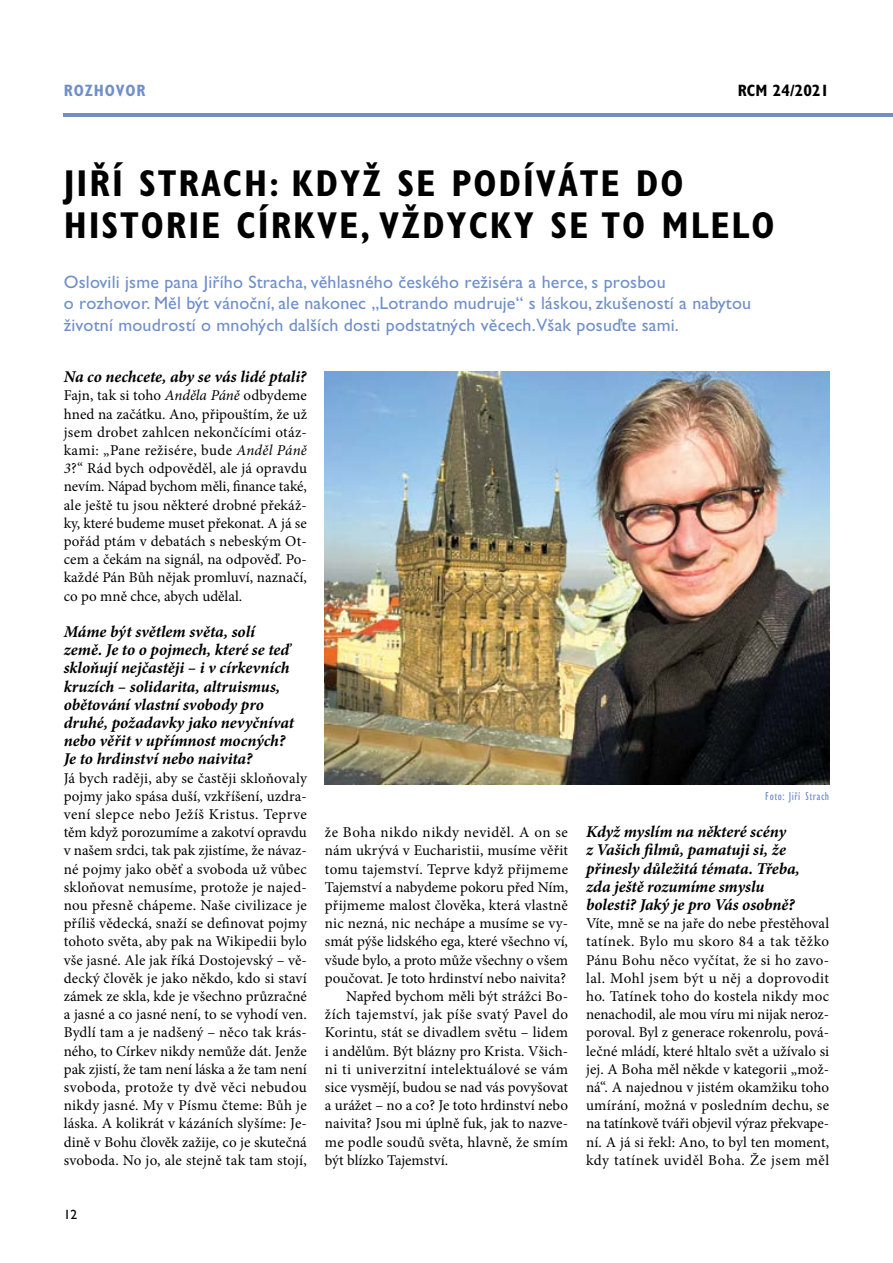
<style>
.page{position:relative;width:893px;height:1263px;background:#fff}
.page>*{position:absolute;margin:0;border:0;box-sizing:border-box;transform-origin:0 0}
.t1{font:700 condensed 37.5px "Gill Sans Std";letter-spacing:.05em;color:#000}
.t2{font:18px/21.6px "Gill Sans Std";letter-spacing:.01em;color:#708fc9}
.t3{font:italic 700 16.5px/18.1px "Minion Pro";letter-spacing:-.005em;color:#000}
.t4{font:700 condensed 16.5px "Gill Sans Std";color:#000}
.t5{font:700 condensed 16.5px "Gill Sans Std";color:#708fc9}
.t6{font:15px/18.1px "Minion Pro";letter-spacing:.005em;color:#000;text-align:justify}
.t7{font:15px "Minion Pro";letter-spacing:.035em;color:#000}
.t8{font:15px "Minion Pro";letter-spacing:.03em;color:#000}
.t9{font:13.5px "Gill Sans Std";color:#000}
.t10{font:condensed 12px "Gill Sans Std";letter-spacing:.05em;color:#708fc9}
.s1{font-style:italic}
</style>
<div class="page">
<img style="left:325px;top:371px;width:504px;height:413px">
<hr style="left:64px;top:113px;width:829px;height:4px;background:#708fc9">
<p class="t5" style="left:64px;top:81px;width:22px">ROZHOVOR</p>
<p class="t4" style="left:738px;top:81px;width:93px">RCM 24/2021</p>
<h1 class="t1" style="left:64px;top:161px;width:117px">JIŘÍ STRACH</h1>
<h1 class="t1" style="left:269px;top:161px;width:412px">: KDYŽ SE PO DÍVÁTE DO</h1>
<h1 class="t1" style="left:64px;top:203px;width:20px">HISTORI</h1>
<h1 class="t1" style="left:201px;top:203px;width:92px">E CÍRKV</h1>
<h1 class="t1" style="left:339px;top:203px;width:433px">E, VŽDYCKY SE TO MLELO</h1>
<p class="t2" style="left:64px;top:271px;width:689px">Oslovili jsme pana Jiřího Stracha, věhlasného českého režiséra a herce, s prosbou<br>o rozhovor. Měl být vánoční, ale nakonec „Lotrando mudruje“ s láskou, zkušeností a nabytou životní moudrostí o mnohých dalších dosti podstatných věcech.Však posuďte sami.</p>
<p class="t3" style="left:64px;top:368px;width:244px">Na co nechcete, aby se vás lidé ptali?</p>
<p class="t6" style="left:64px;top:387px;width:245px">Fajn, tak si toho <span class="s1">Anděla Páně</span> odbydeme hned na začátku. Ano, připouštím, že už jsem drobet zahlcen nekončícími otáz&shy;kami: „Pane režisére, bude <span class="s1">Anděl Páně 3</span>?“ Rád bych odpověděl, ale já opravdu nevím. Nápad bychom měli, finance také, ale ještě tu jsou některé drobné překáž&shy;ky, které budeme muset překonat. A já se pořád ptám v debatách s nebeským Ot&shy;cem a čekám na signál, na odpověď. Po&shy;každé Pán Bůh nějak promluví, naznačí, co po mně chce, abych udělal.</p>
<p class="t3" style="left:64px;top:622px;width:232px">Máme být světlem světa, solí země. Je to o pojmech, které se teď skloňují nejčastěji – i v církevních kruzích – solidarita, altruismus, obětování vlastní svobody pro druhé, požadavky jako nevyčnívat nebo věřit v upřímnost mocných?<br>Je to hrdinství nebo naivita?</p>
<p class="t6" style="left:64px;top:769px;width:245px">Já bych raději, aby se častěji skloňovaly pojmy jako spása duší, vzkříšení, uzdra&shy;vení slepce nebo Ježíš Kristus. Teprve těm když porozumíme a zakotví opravdu v našem srdci, tak pak zjistíme, že návaz&shy;né pojmy jako oběť a svoboda už vůbec skloňovat nemusíme, protože je najed&shy;nou přesně chápeme. Naše civilizace je příliš vědecká, snaží se definovat pojmy tohoto světa, aby pak na Wikipedii bylo vše jasné. Ale jak říká Dostojevský – vě&shy;decký člověk je jako někdo, kdo si staví zámek ze skla, kde je všechno průzračné a jasné a co jasné není, to se vyhodí ven.<br>Bydlí tam a je nadšený – něco tak krás&shy;ného, to Církev nikdy nemůže dát. Jenže pak zjistí, že tam není láska a že tam není svoboda, protože ty dvě věci nebudou nikdy jasné. My v Písmu čteme: Bůh je láska. A kolikrát v kázáních slyšíme: Je&shy;dině v Bohu člověk zažije, co je skutečná svoboda. No jo, ale stejně tak tam stojí,</p>
<p class="t10" style="left:765px;top:790px;width:65px">Foto: Jiří Strach</p>
<p class="t3" style="left:586px;top:823px;width:215px">Když myslím na některé scény<br>z Vašich filmů, pamatuji si, že přinesly důležitá témata. Třeba, zda ještě rozumíme smyslu bolesti? Jaký je pro Vás osobně?</p>
<p class="t6" style="left:586px;top:914px;width:245px">Víte, mně se na jaře do nebe přestěhoval tatínek. Bylo mu skoro 84 a tak těžko Pánu Bohu něco vyčítat, že si ho zavo&shy;lal. Mohl jsem být u něj a doprovodit ho. Tatínek toho do kostela nikdy moc nenachodil, ale mou víru mi nijak neroz&shy;poroval. Byl z generace rokenrolu, pová&shy;lečné mládí, které hltalo svět a užívalo si jej. A Boha měl někde v kategorii „mož&shy;ná“. A najednou v jistém okamžiku toho umírání, možná v posledním dechu, se na tatínkově tváři objevil výraz překvape&shy;ní. A já si řekl: Ano, to byl ten moment, kdy tatínek uviděl Boha. Že jsem měl</p>
<p class="t7" style="left:325px;top:822px;width:245px">že Boha nikdo nikdy neviděl. A on se</p>
<p class="t6" style="left:325px;top:841px;width:245px">nám ukrývá v Eucharistii, musíme věřit</p>
<p class="t6" style="left:325px;top:860px;width:245px">tomu tajemství. Teprve když přijmeme</p>
<p class="t6" style="left:325px;top:878px;width:245px">Tajemství a nabydeme pokoru před Ním,</p>
<p class="t6" style="left:325px;top:896px;width:245px">přijmeme malost člověka, která vlastně</p>
<p class="t6" style="left:325px;top:914px;width:245px">nic nezná, nic nechápe a musíme se vy-</p>
<p class="t6" style="left:325px;top:932px;width:245px">smát pýše lidského ega, které všechno ví,</p>
<p class="t6" style="left:325px;top:951px;width:245px">všude bylo, a proto může všechny o všem</p>
<p class="t6" style="left:325px;top:969px;width:243px">poučovat. Je toto hrdinství nebo naivita?</p>
<p class="t6" style="left:346px;top:987px;width:223px">Napřed bychom měli být strážci Bo-</p>
<p class="t7" style="left:325px;top:1004px;width:245px">žích tajemství, jak píše svatý Pavel do</p>
<p class="t6" style="left:325px;top:1023px;width:245px">Korintu, stát se divadlem světu – lidem</p>
<p class="t6" style="left:325px;top:1042px;width:245px">i andělům. Být blázny pro Krista. Všich-</p>
<p class="t8" style="left:325px;top:1059px;width:245px">ni ti univerzitní intelektuálové se vám</p>
<p class="t6" style="left:325px;top:1078px;width:245px">sice vysmějí, budou se nad vás povyšovat</p>
<p class="t6" style="left:325px;top:1096px;width:245px">a urážet – no a co? Je toto hrdinství nebo</p>
<p class="t6" style="left:325px;top:1114px;width:245px">naivita? Jsou mi úplně fuk, jak to nazve-</p>
<p class="t6" style="left:325px;top:1133px;width:245px">me podle soudů světa, hlavně, že smím</p>
<p class="t6" style="left:325px;top:1151px;width:125px">být blízko Tajemství.</p>
<p class="t9" style="left:64px;top:1207px;width:15px">12</p>
</div>
